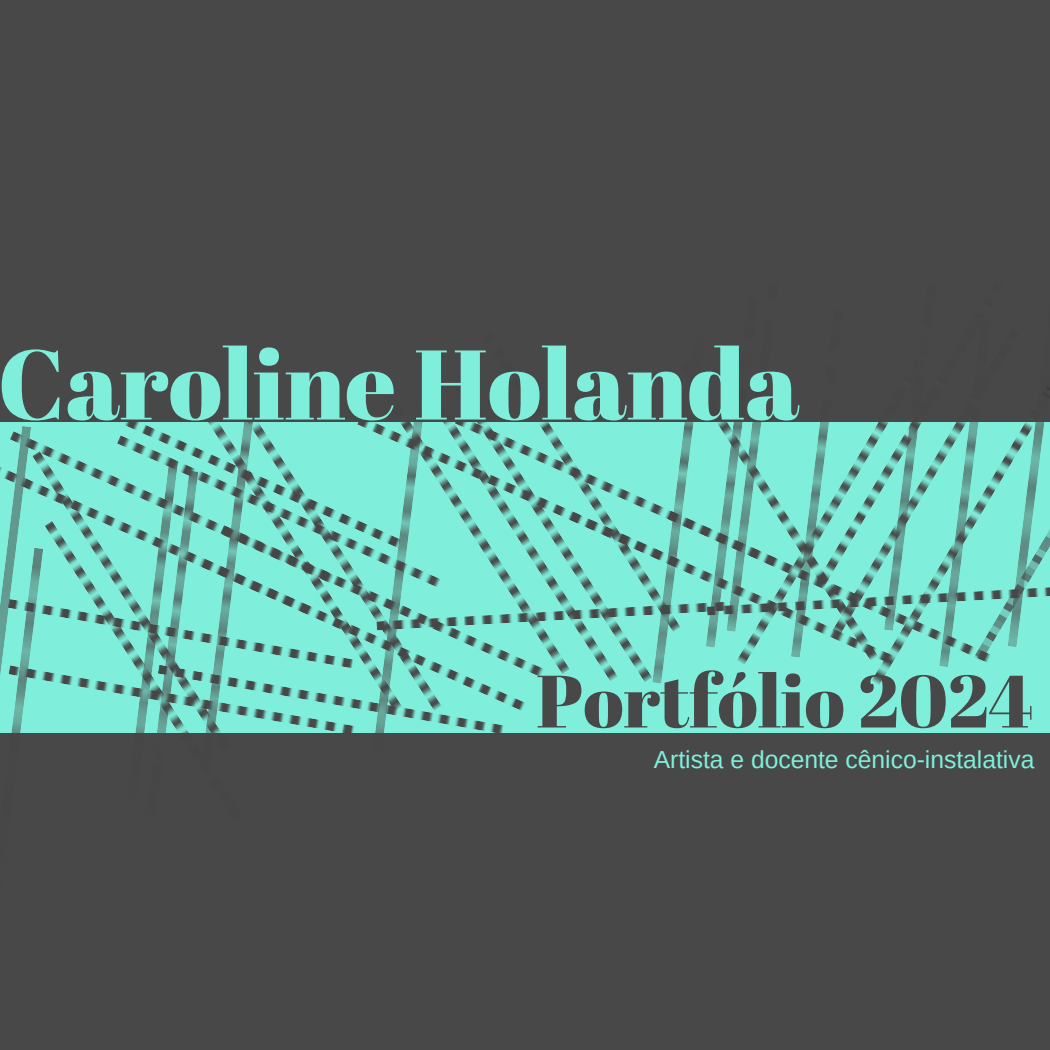
<style>
.page{position:relative;width:1050px;height:1050px;background:#484848}
.page>*{position:absolute;margin:0;border:0;box-sizing:border-box;transform-origin:0 0}
.t1{font:98.52px "Abril Fatface";color:#7fefdb}
.t2{font:74.02px "Abril Fatface";color:#484848}
.t3{font:24.68px "Arimo";color:#7fefdb}
</style>
<div class="page">
<svg style="left:0;top:387px;width:1050px;height:346px"></svg>
<h1 class="t1" style="left:-2px;top:315px;width:803px">Caroline Holanda</h1>
<h2 class="t2" style="left:536px;top:649px;width:498px">Portfólio 2024</h2>
<p class="t3" style="left:654px;top:746px;width:382px">Artista e docente cênico-instalativa</p>
</div>
